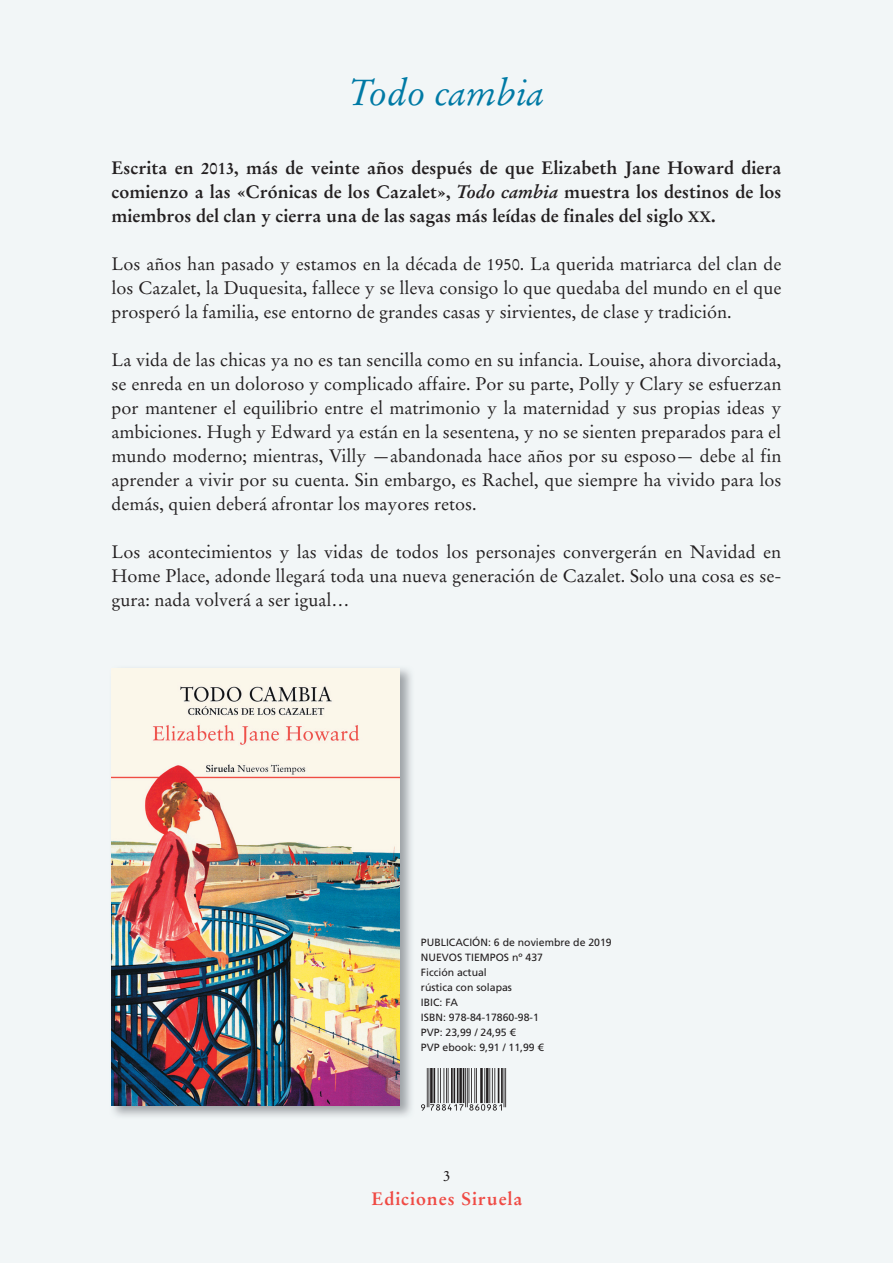
<style>
.page{position:relative;width:893px;height:1263px;background:#fff}
.page>*{position:absolute;margin:0;border:0;box-sizing:border-box;transform-origin:0 0}
.t1{font:italic 36px "Stempel Garamond LT Std";color:#007aa5}
.t2{font:18px/24px "Stempel Garamond LT Std";color:#231f20;text-align:justify}
.t3{font:700 18px/24px "Stempel Garamond LT Std";color:#231f20;text-align:justify}
.t4{font:700 18px "Stempel Garamond LT Std";letter-spacing:.05em;color:#ef4a44}
.t5{font:15px "Stempel Garamond LT Std";color:#231f20}
.t6{font:10.5px/15px "Frutiger LT Std";color:#231f20}
.s1{font-size:16.5px}
.s2{font-style:italic}
.s3{font-size:15px}
</style>
<div class="page">
<div style="left:1px;top:1px;width:892px;height:1262px;background:#f2f6f7"></div>
<svg style="left:421px;top:1068px;width:85px;height:42px"></svg>
<img style="left:111px;top:668px;width:301px;height:449px">
<img style="left:112px;top:668px;width:288px;height:437px">
<h1 class="t1" style="left:349px;top:71px;width:197px">Todo cambia</h1>
<p class="t3" style="left:112px;top:156px;width:671px">Escrita en <span class="s1">2013</span>, más de veinte años después de que Elizabeth Jane Howard diera comienzo a las «Crónicas de los Cazalet», <span class="s2">Todo cambia</span> muestra los destinos de los miembros del clan y cierra una de las sagas más leídas de finales del siglo <span class="s3">XX</span>.</p>
<p class="t2" style="left:112px;top:252px;width:671px">Los años han pasado y estamos en la década de <span class="s1">1950</span>. La querida matriarca del clan de los Cazalet, la Duquesita, fallece y se lleva consigo lo que quedaba del mundo en el que prosperó la familia, ese entorno de grandes casas y sirvientes, de clase y tradición.</p>
<p class="t2" style="left:112px;top:348px;width:671px">La vida de las chicas ya no es tan sencilla como en su infancia. Louise, ahora divorciada, se enreda en un doloroso y complicado affaire. Por su parte, Polly y Clary se esfuerzan por mantener el equilibrio entre el matrimonio y la maternidad y sus propias ideas y ambiciones. Hugh y Edward ya están en la sesentena, y no se sienten preparados para el mundo moderno; mientras, Villy —abandonada hace años por su esposo— debe al fin aprender a vivir por su cuenta. Sin embargo, es Rachel, que siempre ha vivido para los demás, quien deberá afrontar los mayores retos.</p>
<p class="t2" style="left:112px;top:540px;width:671px">Los acontecimientos y las vidas de todos los personajes convergerán en Navidad en Home Place, adonde llegará toda una nueva generación de Cazalet. Solo una cosa es se&shy;gura: nada volverá a ser igual…</p>
<p class="t6" style="left:421px;top:934px;width:192px">PUBLICACIÓN: 6 de noviembre de 2019<br>NUEVOS TIEMPOS nº 437<br>Ficción actual<br>rústica con solapas<br>IBIC: FA<br>ISBN: 978-84-17860-98-1<br>PVP: 23,99 / 24,95 €<br>PVP ebook: 9,91 / 11,99 €</p>
<p class="t5" style="left:443px;top:1166px;width:9px">3</p>
<p class="t4" style="left:372px;top:1187px;width:152px">Ediciones Siruela</p>
</div>
